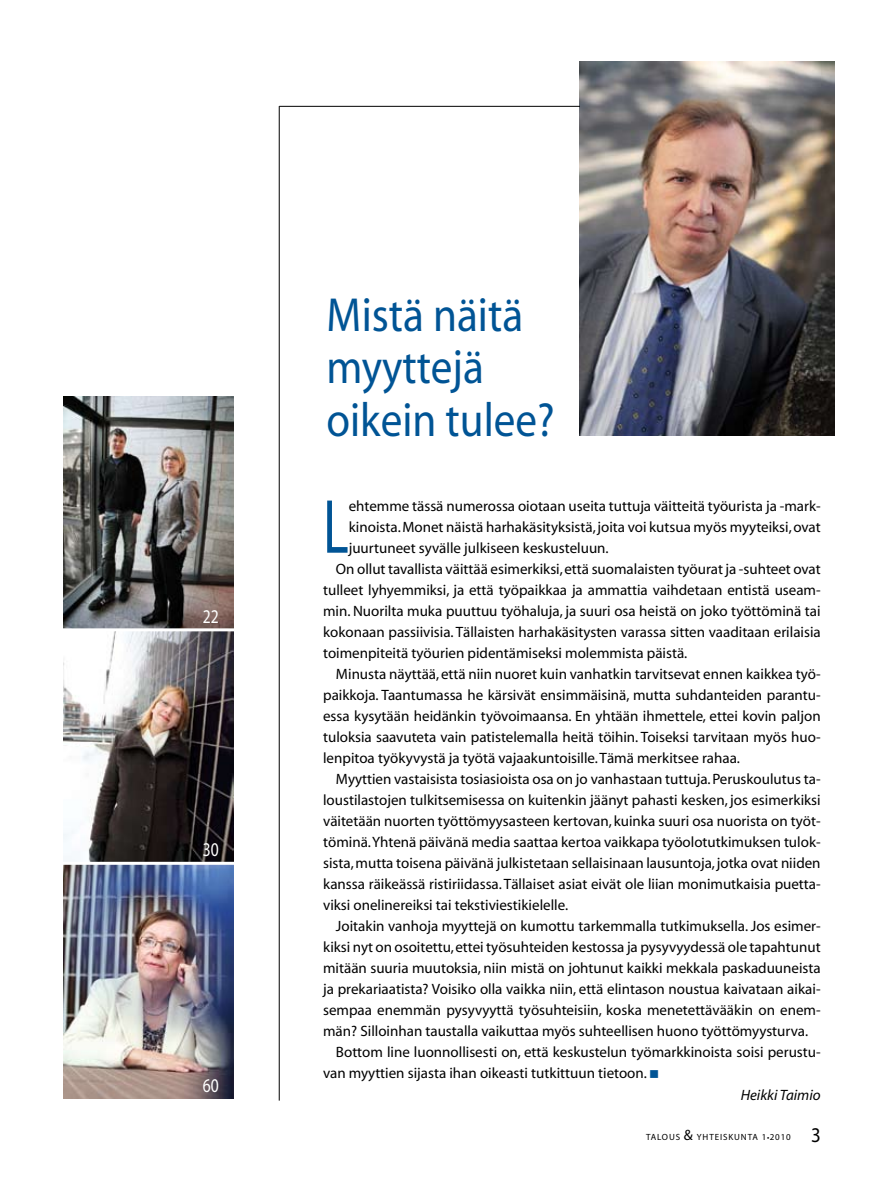
<style>
.page{position:relative;width:893px;height:1191px;background:#fff}
.page>*{position:absolute;margin:0;border:0;box-sizing:border-box;transform-origin:0 0}
.t1{font:77.25px "Myriad";color:#005495;scale:.7 1}
.t2{font:48px/52.5px "Myriad";color:#005495;scale:.9 1}
.t3{font:19.5px "Myriad";color:#fff;scale:.8 1}
.t4{font:15px "Myriad";color:#000}
.t5{font:italic 15px "Myriad";color:#000}
.t6{font:9px "Myriad";letter-spacing:.1em;color:#000}
.s1{color:#005495}
.s2{font-size:15px}
</style>
<div class="page">
<img style="left:580px;top:62px;width:255px;height:374px">
<img style="left:64px;top:396px;width:170px;height:702px">
<hr style="left:279px;top:106px;width:301px;height:1px;background:#000">
<hr style="left:279px;top:106px;width:1px;height:994px;background:#000">
<hr style="left:40px;top:628px;width:203px;height:3px;background:#fff">
<hr style="left:56px;top:861px;width:204px;height:3px;background:#fff">
<h3 class="t3" style="left:203px;top:606px;width:22px">22</h3>
<h3 class="t3" style="left:203px;top:840px;width:22px">30</h3>
<h3 class="t3" style="left:203px;top:1075px;width:22px">60</h3>
<h2 class="t2" style="left:326px;top:290px;width:255px">Mistä näitä myyttejä oikein tulee?</h2>
<h1 class="t1" style="left:323px;top:488px;width:38px">L</h1>
<p class="t4" style="left:349px;top:498px;width:473px">ehtemme tässä numerossa oiotaan useita tuttuja väitteitä työurista ja -mark-</p>
<p class="t4" style="left:349px;top:519px;width:473px">kinoista. Monet näistä harhakäsityksistä, joita voi kutsua myös myyteiksi, ovat</p>
<p class="t4" style="left:349px;top:540px;width:261px">juurtuneet syvälle julkiseen keskusteluun.</p>
<p class="t4" style="left:336px;top:561px;width:486px">On ollut tavallista väittää esimerkiksi, että suomalaisten työurat ja -suhteet ovat</p>
<p class="t4" style="left:323px;top:582px;width:499px">tulleet lyhyemmiksi, ja että työpaikkaa ja ammattia vaihdetaan entistä useam-</p>
<p class="t4" style="left:323px;top:603px;width:499px">min. Nuorilta muka puuttuu työhaluja, ja suuri osa heistä on joko työttöminä tai</p>
<p class="t4" style="left:323px;top:624px;width:499px">kokonaan passiivisia. Tällaisten harhakäsitysten varassa sitten vaaditaan erilaisia</p>
<p class="t4" style="left:323px;top:645px;width:366px">toimenpiteitä työurien pidentämiseksi molemmista päistä.</p>
<p class="t4" style="left:336px;top:666px;width:486px">Minusta näyttää, että niin nuoret kuin vanhatkin tarvitsevat ennen kaikkea työ-</p>
<p class="t4" style="left:323px;top:687px;width:499px">paikkoja. Taantumassa he kärsivät ensimmäisinä, mutta suhdanteiden parantu-</p>
<p class="t4" style="left:323px;top:708px;width:499px">essa kysytään heidänkin työvoimaansa. En yhtään ihmettele, ettei kovin paljon</p>
<p class="t4" style="left:323px;top:729px;width:499px">tuloksia saavuteta vain patistelemalla heitä töihin. Toiseksi tarvitaan myös huo-</p>
<p class="t4" style="left:323px;top:750px;width:418px">lenpitoa työkyvystä ja työtä vajaakuntoisille. Tämä merkitsee rahaa.</p>
<p class="t4" style="left:336px;top:771px;width:486px">Myyttien vastaisista tosiasioista osa on jo vanhastaan tuttuja. Peruskoulutus ta-</p>
<p class="t4" style="left:323px;top:792px;width:499px">loustilastojen tulkitsemisessa on kuitenkin jäänyt pahasti kesken, jos esimerkiksi</p>
<p class="t4" style="left:323px;top:813px;width:499px">väitetään nuorten työttömyysasteen kertovan, kuinka suuri osa nuorista on työt-</p>
<p class="t4" style="left:323px;top:834px;width:499px">töminä. Yhtenä päivänä media saattaa kertoa vaikkapa työolotutkimuksen tulok-</p>
<p class="t4" style="left:323px;top:855px;width:499px">sista, mutta toisena päivänä julkistetaan sellaisinaan lausuntoja, jotka ovat niiden</p>
<p class="t4" style="left:323px;top:876px;width:499px">kanssa räikeässä ristiriidassa. Tällaiset asiat eivät ole liian monimutkaisia puetta-</p>
<p class="t4" style="left:323px;top:897px;width:247px">viksi onelinereiksi tai tekstiviestikielelle.</p>
<p class="t4" style="left:336px;top:918px;width:486px">Joitakin vanhoja myyttejä on kumottu tarkemmalla tutkimuksella. Jos esimer-</p>
<p class="t4" style="left:323px;top:939px;width:499px">kiksi nyt on osoitettu, ettei työsuhteiden kestossa ja pysyvyydessä ole tapahtunut</p>
<p class="t4" style="left:323px;top:960px;width:499px">mitään suuria muutoksia, niin mistä on johtunut kaikki mekkala paskaduuneista</p>
<p class="t4" style="left:323px;top:981px;width:499px">ja prekariaatista? Voisiko olla vaikka niin, että elintason noustua kaivataan aikai-</p>
<p class="t4" style="left:323px;top:1002px;width:499px">sempaa enemmän pysyvyyttä työsuhteisiin, koska menetettävääkin on enem-</p>
<p class="t4" style="left:323px;top:1023px;width:486px">män? Silloinhan taustalla vaikuttaa myös suhteellisen huono työttömyysturva.</p>
<p class="t4" style="left:336px;top:1044px;width:486px">Bottom line luonnollisesti on, että keskustelun työmarkkinoista soisi perustu-</p>
<p class="t4" style="left:323px;top:1065px;width:337px">van myyttien sijasta ihan oikeasti tutkittuun tietoon. <span class="s1">■</span></p>
<p class="t5" style="left:741px;top:1088px;width:81px">Heikki Taimio</p>
<p class="t6" style="left:646px;top:1133px;width:146px">TALOUS <span class="s2">&amp;</span> YHTEISKUNTA 1 ●2010</p>
</div>
